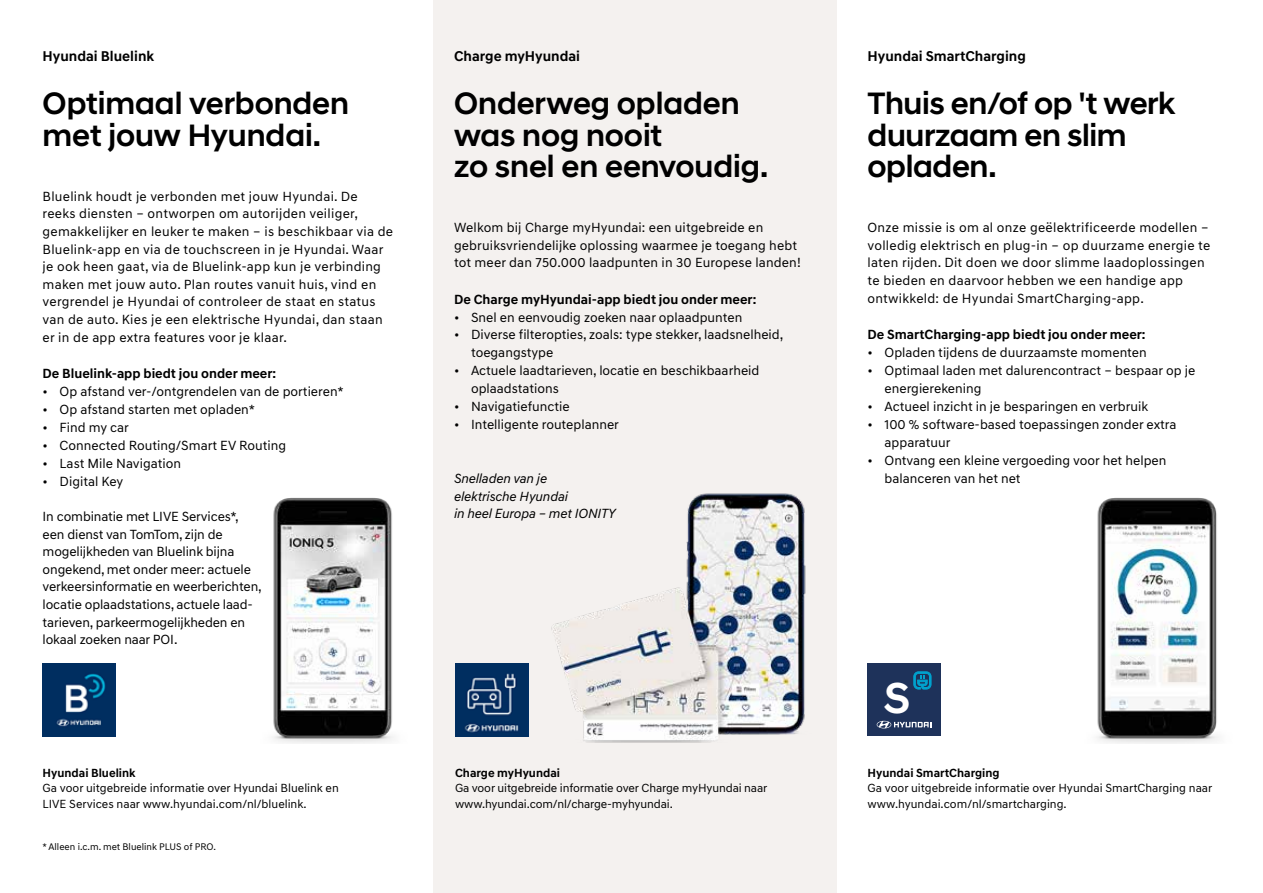
<style>
.page{position:relative;width:1263px;height:893px;background:#fff}
.page>*{position:absolute;margin:0;border:0;box-sizing:border-box;transform-origin:0 0}
.t1{font:500 43.95px "Hyundai Sans Head";color:#fff}
.t2{font:500 31.5px/31.5px "Hyundai Sans Head";letter-spacing:-.005em;color:#000}
.t3{font:700 14.4px "Hyundai Sans Text";color:#000}
.t4{font:13.5px/17.5px "Hyundai Sans Text";color:#000}
.t5{font:13.5px/17.5px "Hyundai Sans Text";letter-spacing:.02em;color:#000}
.t6{font:700 13.5px "Hyundai Sans Text";color:#000}
.t7{font:italic 13.5px/17.5px "Hyundai Sans Text";letter-spacing:-.01em;color:#000}
.t8{font:12px/15.6px "Hyundai Sans Text";color:#000}
.t9{font:700 12px "Hyundai Sans Text";color:#000}
.t10{font:9.75px "Hyundai Sans Text";color:#000}
</style>
<div class="page">
<div style="left:433px;top:0;width:404px;height:893px;background:#f4f1ef"></div>
<img style="left:273px;top:497px;width:121px;height:246px">
<img style="left:43px;top:664px;width:73px;height:72px">
<img style="left:1097px;top:497px;width:122px;height:246px">
<div style="left:867px;top:664px;width:73px;height:72px;background:#1e325a"></div>
<svg style="left:877px;top:721px;width:54px;height:7px"></svg>
<svg style="left:914px;top:672px;width:17px;height:17px"></svg>
<img style="left:455px;top:493px;width:351px;height:250px">
<img style="left:455px;top:664px;width:73px;height:72px">
<p class="t3" style="left:43px;top:47px;width:113px">Hyundai Bluelink</p>
<h2 class="t2" style="left:43px;top:88px;width:308px">Optimaal verbonden met jouw Hyundai.</h2>
<p class="t5" style="left:43px;top:188px;width:352px">Bluelink houdt je verbonden met jouw Hyundai. De reeks diensten – ontworpen om autorijden veiliger, gemakkelijker en leuker te maken – is beschikbaar via de Bluelink-app en via de touchscreen in je Hyundai. Waar je ook heen gaat, via de Bluelink-app kun je verbinding maken met jouw auto. Plan routes vanuit huis, vind en vergrendel je Hyundai of controleer de staat en status van de auto. Kies je een elektrische Hyundai, dan staan er in de app extra features voor je klaar.</p>
<p class="t6" style="left:43px;top:365px;width:235px">De Bluelink-app biedt jou onder meer:</p>
<p class="t4" style="left:43px;top:382px;width:303px">• Op afstand ver-/ontgrendelen van de portieren*</p>
<p class="t4" style="left:43px;top:400px;width:214px">• Op afstand starten met opladen*</p>
<p class="t4" style="left:43px;top:418px;width:88px">• Find my car</p>
<p class="t4" style="left:43px;top:436px;width:245px">• Connected Routing/Smart EV Routing</p>
<p class="t4" style="left:43px;top:454px;width:140px">• Last Mile Navigation</p>
<p class="t4" style="left:43px;top:472px;width:82px">• Digital Key</p>
<p class="t4" style="left:43px;top:508px;width:221px">In combinatie met LIVE Services*, een dienst van TomTom, zijn de mogelijkheden van Bluelink bijna ongekend, met onder meer: actuele verkeersinformatie en weerberichten, locatie oplaadstations, actuele laad&shy;tarieven, parkeermogelijkheden en lokaal zoeken naar POI.</p>
<p class="t9" style="left:43px;top:765px;width:94px">Hyundai Bluelink</p>
<p class="t8" style="left:43px;top:780px;width:298px">Ga voor uitgebreide informatie over Hyundai Bluelink en<br>LIVE Services naar www.hyundai.com/nl/bluelink.</p>
<p class="t10" style="left:43px;top:841px;width:175px">* Alleen i.c.m. met Bluelink PLUS of PRO.</p>
<p class="t3" style="left:454px;top:47px;width:128px">Charge myHyundai</p>
<h2 class="t2" style="left:454px;top:88px;width:316px">Onderweg opladen was nog nooit<br>zo snel en eenvoudig.</h2>
<p class="t4" style="left:454px;top:219px;width:348px">Welkom bij Charge myHyundai: een uitgebreide en gebruiksvriendelijke oplossing waarmee je toegang hebt tot meer dan 750.000 laadpunten in 30 Europese landen!</p>
<p class="t6" style="left:454px;top:291px;width:304px">De Charge myHyundai-app biedt jou onder meer:</p>
<p class="t4" style="left:454px;top:308px;width:290px">• Snel en eenvoudig zoeken naar oplaadpunten</p>
<p class="t4" style="left:471px;top:326px;width:314px;line-height:18px;text-indent:-17px">• Diverse filteropties, zoals: type stekker, laadsnelheid, toegangstype</p>
<p class="t4" style="left:471px;top:362px;width:290px;line-height:18px;text-indent:-17px">• Actuele laadtarieven, locatie en beschikbaarheid oplaadstations</p>
<p class="t4" style="left:454px;top:398px;width:117px">• Navigatiefunctie</p>
<p class="t4" style="left:454px;top:416px;width:166px">• Intelligente routeplanner</p>
<p class="t7" style="left:454px;top:470px;width:163px">Snelladen van je<br>elektrische Hyundai<br>in heel Europa – met IONITY</p>
<p class="t9" style="left:455px;top:765px;width:107px">Charge myHyundai</p>
<p class="t8" style="left:455px;top:780px;width:314px">Ga voor uitgebreide informatie over Charge myHyundai naar www.hyundai.com/nl/charge-myhyundai.</p>
<p class="t3" style="left:867px;top:47px;width:160px">Hyundai SmartCharging</p>
<h2 class="t2" style="left:867px;top:88px;width:309px">Thuis en/of op 't werk duurzaam en slim opladen.</h2>
<p class="t5" style="left:867px;top:219px;width:344px">Onze missie is om al onze geëlektrificeerde modellen – volledig elektrisch en plug-in – op duurzame energie te laten rijden. Dit doen we door slimme laadoplossingen te bieden en daarvoor hebben we een handige app ontwikkeld: de Hyundai SmartCharging-app.</p>
<p class="t6" style="left:867px;top:326px;width:280px">De SmartCharging-app biedt jou onder meer:</p>
<p class="t4" style="left:867px;top:344px;width:281px">• Opladen tijdens de duurzaamste momenten</p>
<p class="t4" style="left:884px;top:361px;width:312px;line-height:18px;text-indent:-17px">• Optimaal laden met dalurencontract – bespaar op je energierekening</p>
<p class="t4" style="left:867px;top:398px;width:282px">• Actueel inzicht in je besparingen en verbruik</p>
<p class="t4" style="left:884px;top:415px;width:293px;line-height:18px;text-indent:-17px">• 100 % software-based toepassingen zonder extra apparatuur</p>
<p class="t4" style="left:884px;top:451px;width:283px;line-height:18px;text-indent:-17px">• Ontvang een kleine vergoeding voor het helpen balanceren van het net</p>
<h1 class="t1" style="left:884px;top:671px;width:28px">S</h1>
<p class="t9" style="left:868px;top:765px;width:133px">Hyundai SmartCharging</p>
<p class="t8" style="left:868px;top:780px;width:346px">Ga voor uitgebreide informatie over Hyundai SmartCharging naar www.hyundai.com/nl/smartcharging.</p>
</div>
